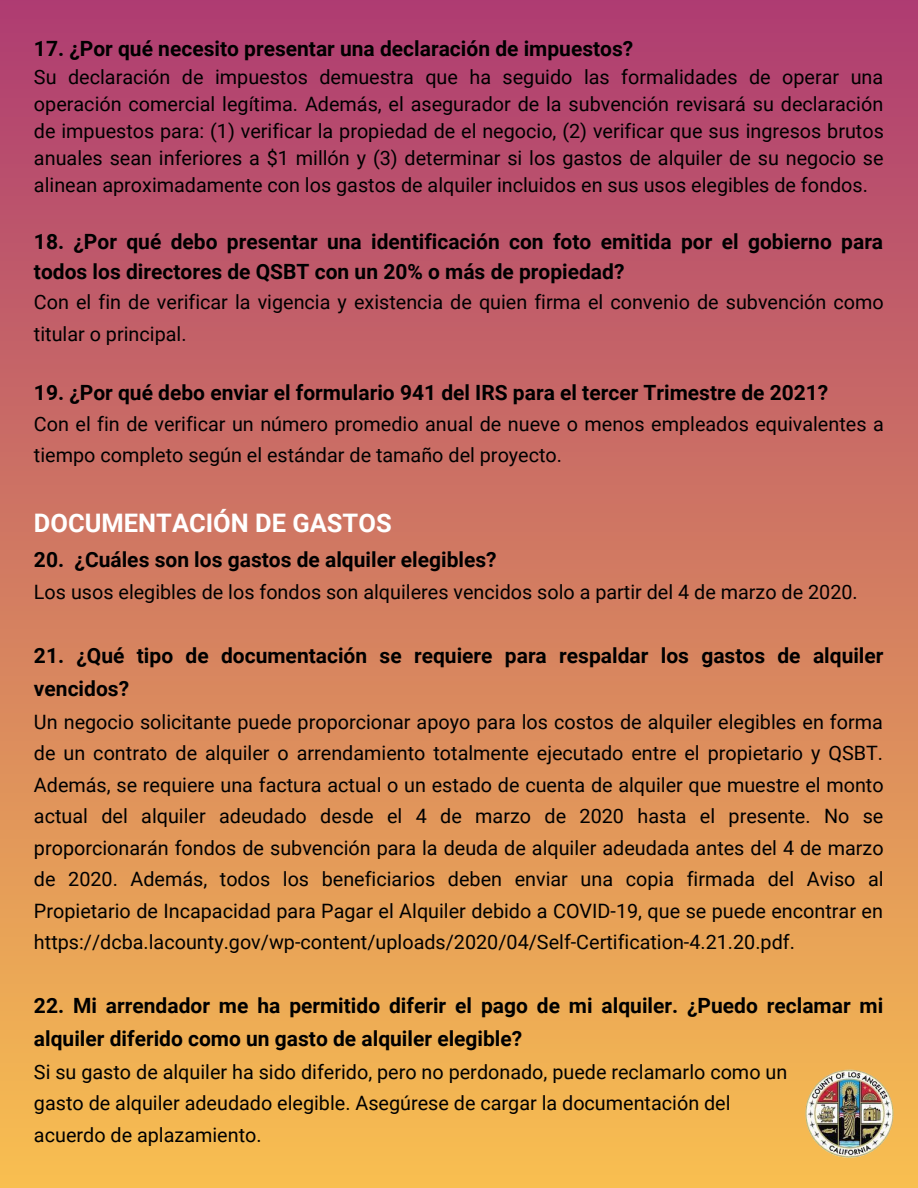
<style>
.page{position:relative;width:918px;height:1188px;background:#fff}
.page>*{position:absolute;margin:0;border:0;box-sizing:border-box;transform-origin:0 0}
.t1{font:700 25.5px "Roboto";color:#fff}
.t2{font:700 21px/32.7px "Roboto";color:#000}
.t3{font:19.8px/31.5px "Roboto";color:#000;text-align:justify}
</style>
<div class="page">
<div style="left:0;top:0;width:918px;height:1188px;background:linear-gradient(to bottom,#ae3c72,#f8bf50)"></div>
<img style="left:805px;top:1070px;width:89px;height:88px;border-radius:50%">
<p class="t2" style="left:34px;top:32px;width:601px">17. ¿Por qué necesito presentar una declaración de impuestos?</p>
<p class="t3" style="left:34px;top:64px;width:851px;line-height:27px">Su declaración de impuestos demuestra que ha seguido las formalidades de operar una operación comercial legítima. Además, el asegurador de la subvención revisará su declaración de impuestos para: (1) verificar la propiedad de el negocio, (2) verificar que sus ingresos brutos anuales sean inferiores a $1 millón y (3) determinar si los gastos de alquiler de su negocio se alinean aproximadamente con los gastos de alquiler incluidos en sus usos elegibles de fondos.</p>
<p class="t2" style="left:34px;top:228px;width:851px;line-height:29.2px">18. ¿Por qué debo presentar una identificación con foto emitida por el gobierno para todos los directores de QSBT con un 20% o más de propiedad?</p>
<p class="t3" style="left:34px;top:287px;width:851px">Con el fin de verificar la vigencia y existencia de quien firma el convenio de subvención como titular o principal.</p>
<p class="t2" style="left:34px;top:377px;width:796px">19. ¿Por qué debo enviar el formulario 941 del IRS para el tercer Trimestre de 2021?</p>
<p class="t3" style="left:34px;top:408px;width:851px">Con el fin de verificar un número promedio anual de nueve o menos empleados equivalentes a tiempo completo según el estándar de tamaño del proyecto.</p>
<p class="t1" style="left:34px;top:508px;width:359px">DOCUMENTACIÓN DE GASTOS</p>
<p class="t2" style="left:34px;top:543px;width:464px">20. ¿Cuáles son los gastos de alquiler elegibles?</p>
<p class="t3" style="left:34px;top:577px;width:825px">Los usos elegibles de los fondos son alquileres vencidos solo a partir del 4 de marzo de 2020.</p>
<p class="t2" style="left:34px;top:640px;width:851px">21. ¿Qué tipo de documentación se requiere para respaldar los gastos de alquiler vencidos?</p>
<p class="t3" style="left:34px;top:706px;width:851px">Un negocio solicitante puede proporcionar apoyo para los costos de alquiler elegibles en forma de un contrato de alquiler o arrendamiento totalmente ejecutado entre el propietario y QSBT.<br>Además, se requiere una factura actual o un estado de cuenta de alquiler que muestre el monto actual del alquiler adeudado desde el 4 de marzo de 2020 hasta el presente. No se proporcionarán fondos de subvención para la deuda de alquiler adeudada antes del 4 de marzo de 2020. Además, todos los beneficiarios deben enviar una copia firmada del Aviso al Propietario de Incapacidad para Pagar el Alquiler debido a COVID-19, que se puede encontrar en https://dcba.lacounty.gov/wp-content/uploads/2020/04/Self-Certification-4.21.20.pdf.</p>
<p class="t2" style="left:34px;top:990px;width:851px">22. Mi arrendador me ha permitido diferir el pago de mi alquiler. ¿Puedo reclamar mi alquiler diferido como un gasto de alquiler elegible?</p>
<p class="t3" style="left:34px;top:1056px;width:755px">Si su gasto de alquiler ha sido diferido, pero no perdonado, puede reclamarlo como un</p>
<p class="t3" style="left:34px;top:1088px;width:698px">gasto de alquiler adeudado elegible. Asegúrese de cargar la documentación del</p>
<p class="t3" style="left:34px;top:1119px;width:229px">acuerdo de aplazamiento.</p>
</div>
